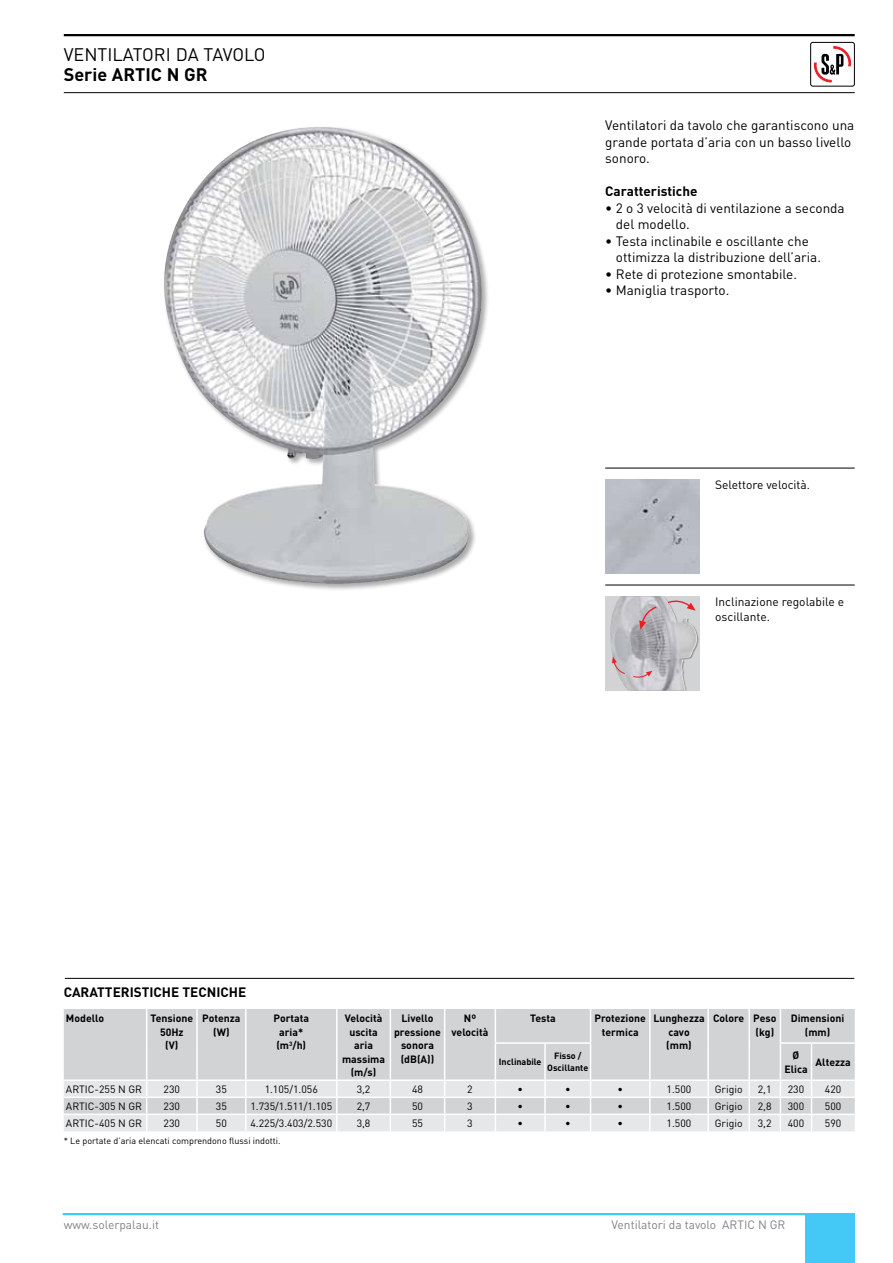
<style>
.page{position:relative;width:893px;height:1263px;background:#fff}
.page>*{position:absolute;margin:0;border:0;box-sizing:border-box;transform-origin:0 0}
.t1{font:18px "DIN";color:#000}
.t2{font:700 18px "DIN";color:#000}
.t3{font:13.5px/16.5px "DIN";color:#000}
.t4{font:700 13.5px "DIN";color:#000}
.t5{font:12px/15px "DIN";color:#000}
.t6{font:12px "DIN";color:#808285}
.t7{font:700 10.5px/13.5px "DIN";color:#000;text-align:center}
.t8{font:10.5px "DIN";color:#000}
.t9{font:9px "DIN";color:#000}
.t10{font:700 9px/12px "DIN";color:#000;text-align:center}
</style>
<div class="page">
<hr style="left:64px;top:1213px;width:790px;height:2px;background:#44c8f5">
<div style="left:805px;top:1214px;width:50px;height:49px;background:#44c8f5"></div>
<hr style="left:64px;top:34px;width:791px;height:2px;background:#000">
<hr style="left:64px;top:92px;width:791px;height:1px;background:#000">
<svg style="left:814px;top:47px;width:37px;height:36px"></svg>
<div style="left:810px;top:42px;width:45px;height:44px;border:1px solid #000;border-radius:2px"></div>
<div style="left:64px;top:1009px;width:791px;height:70px;background:#d1d3d4"></div>
<hr style="left:146px;top:1009px;width:1px;height:34px;background:#fff">
<hr style="left:196px;top:1009px;width:2px;height:34px;background:#fff">
<hr style="left:146px;top:1043px;width:1px;height:36px;background:#fff">
<hr style="left:196px;top:1043px;width:2px;height:36px;background:#fff">
<hr style="left:245px;top:1009px;width:2px;height:34px;background:#fff">
<hr style="left:336px;top:1009px;width:2px;height:34px;background:#fff">
<hr style="left:390px;top:1009px;width:1px;height:34px;background:#fff">
<hr style="left:444px;top:1009px;width:1px;height:34px;background:#fff">
<hr style="left:495px;top:1009px;width:1px;height:33px;background:#fff">
<hr style="left:245px;top:1043px;width:2px;height:36px;background:#fff">
<hr style="left:336px;top:1043px;width:2px;height:36px;background:#fff">
<hr style="left:390px;top:1043px;width:1px;height:36px;background:#fff">
<hr style="left:444px;top:1043px;width:1px;height:36px;background:#fff">
<hr style="left:590px;top:1009px;width:1px;height:33px;background:#fff">
<hr style="left:649px;top:1009px;width:2px;height:34px;background:#fff">
<hr style="left:707px;top:1009px;width:2px;height:34px;background:#fff">
<hr style="left:748px;top:1009px;width:2px;height:34px;background:#fff">
<hr style="left:590px;top:1044px;width:1px;height:35px;background:#fff">
<hr style="left:649px;top:1043px;width:2px;height:36px;background:#fff">
<hr style="left:707px;top:1043px;width:2px;height:36px;background:#fff">
<hr style="left:748px;top:1043px;width:2px;height:36px;background:#fff">
<hr style="left:780px;top:1009px;width:1px;height:33px;background:#fff">
<hr style="left:495px;top:1042px;width:50px;height:2px;background:#fff">
<hr style="left:495px;top:1044px;width:1px;height:35px;background:#fff">
<hr style="left:545px;top:1042px;width:46px;height:2px;background:#fff">
<hr style="left:544px;top:1044px;width:2px;height:35px;background:#fff">
<hr style="left:780px;top:1042px;width:31px;height:2px;background:#fff">
<hr style="left:780px;top:1044px;width:1px;height:35px;background:#fff">
<hr style="left:811px;top:1042px;width:44px;height:2px;background:#fff">
<hr style="left:811px;top:1044px;width:1px;height:35px;background:#fff">
<svg style="left:64px;top:1081px;width:791px;height:50px;background:#e1e2e3"></svg>
<hr style="left:65px;top:978px;width:789px;height:1px;background:#000">
<hr style="left:605px;top:468px;width:250px;height:1px;background:#000">
<hr style="left:605px;top:585px;width:250px;height:1px;background:#000">
<img style="left:605px;top:479px;width:94px;height:95px">
<div style="left:605px;top:596px;width:94px;height:94px;background:#d1d3d4"></div>
<div style="left:610px;top:596px;width:89px;height:94px;background:#000;opacity:.33"></div>
<img style="left:610px;top:596px;width:87px;height:94px">
<svg style="left:639px;top:605px;width:19px;height:25px"></svg>
<svg style="left:666px;top:598px;width:30px;height:13px"></svg>
<svg style="left:632px;top:671px;width:20px;height:7px"></svg>
<svg style="left:628px;top:685px;width:12px;height:2px"></svg>
<svg style="left:612px;top:657px;width:14px;height:18px"></svg>
<div style="left:163px;top:126px;width:326px;height:465px;background:#000;opacity:.33"></div>
<img style="left:246px;top:127px;width:72px;height:18px">
<h1 class="t1" style="left:64px;top:43px;width:203px">Venti latori da tavolo</h1>
<h1 class="t2" style="left:64px;top:62px;width:145px">Serie ARTIC N GR</h1>
<p class="t4" style="left:64px;top:984px;width:184px">CARATTERISTICHE TECNICHE</p>
<p class="t3" style="left:605px;top:117px;width:251px">Ventilatori da tavolo che garantiscono una grande portata d’aria con un basso livello sonoro.</p>
<p class="t4" style="left:605px;top:182px;width:94px">Caratteristiche</p>
<p class="t3" style="left:616px;top:199px;width:230px;text-indent:-11px">• 2 o 3 velocità di ventilazione a seconda del modello.</p>
<p class="t3" style="left:616px;top:232px;width:207px;text-indent:-11px">• Testa inclinabile e oscillante che ottimizza la distribuzione dell’aria.</p>
<p class="t3" style="left:605px;top:265px;width:193px">• Rete di protezione smontabile.</p>
<p class="t3" style="left:605px;top:282px;width:126px">• Maniglia trasporto.</p>
<p class="t5" style="left:715px;top:477px;width:97px">Selettore velocità.</p>
<p class="t5" style="left:715px;top:594px;width:130px">Inclinazione regolabile e oscillante.</p>
<p class="t7" style="left:66px;top:1011px;width:40px">Modello</p>
<p class="t7" style="left:151px;top:1011px;width:44px">Tensione<br>50Hz<br>(V)</p>
<p class="t7" style="left:202px;top:1011px;width:40px">Potenza (W)</p>
<p class="t7" style="left:274px;top:1011px;width:37px;text-align:left">Portata aria* (m<sup>3</sup>/h)</p>
<p class="t7" style="left:342px;top:1011px;width:44px">Velocità uscita aria massima (m/s)</p>
<p class="t7" style="left:394px;top:1011px;width:48px">Livello pressione sonora (dB(A))</p>
<p class="t7" style="left:452px;top:1011px;width:38px">Nº velocità</p>
<p class="t7" style="left:530px;top:1011px;width:27px">Testa</p>
<p class="t7" style="left:594px;top:1011px;width:53px">Protezione termica</p>
<p class="t7" style="left:653px;top:1011px;width:53px">Lunghezza cavo<br>(mm)</p>
<p class="t7" style="left:713px;top:1011px;width:65px;text-align:right">Colore Peso (kg)</p>
<p class="t7" style="left:791px;top:1011px;width:55px">Dimensioni (mm)</p>
<p class="t10" style="left:499px;top:1056px;width:44px">Inclinabile</p>
<p class="t10" style="left:547px;top:1050px;width:42px">Fisso /<br>Oscillante</p>
<p class="t7" style="left:784px;top:1048px;width:25px">Ø<br>Elica</p>
<p class="t7" style="left:815px;top:1055px;width:37px">Altezza</p>
<p class="t8" style="left:66px;top:1083px;width:78px">ARTIC-255 N GR</p>
<p class="t8" style="left:164px;top:1083px;width:18px">230</p>
<p class="t8" style="left:216px;top:1083px;width:12px">35</p>
<p class="t8" style="left:265px;top:1083px;width:55px">1.105/1.056</p>
<p class="t8" style="left:357px;top:1083px;width:15px">3,2</p>
<p class="t8" style="left:412px;top:1083px;width:12px">48</p>
<p class="t8" style="left:467px;top:1083px;width:7px">2</p>
<p class="t8" style="left:517px;top:1083px;width:7px">•</p>
<p class="t8" style="left:565px;top:1083px;width:7px">•</p>
<p class="t8" style="left:617px;top:1083px;width:7px">•</p>
<p class="t8" style="left:667px;top:1083px;width:26px">1.500</p>
<p class="t8" style="left:715px;top:1083px;width:29px">Grigio</p>
<p class="t8" style="left:758px;top:1083px;width:15px">2,1</p>
<p class="t8" style="left:788px;top:1083px;width:18px">230</p>
<p class="t8" style="left:825px;top:1083px;width:18px">420</p>
<p class="t8" style="left:66px;top:1100px;width:78px">ARTIC-305 N GR</p>
<p class="t8" style="left:164px;top:1100px;width:18px">230</p>
<p class="t8" style="left:216px;top:1100px;width:12px">35</p>
<p class="t8" style="left:250px;top:1100px;width:83px">1.735/1.511/1.105</p>
<p class="t8" style="left:357px;top:1100px;width:15px">2,7</p>
<p class="t8" style="left:412px;top:1100px;width:12px">50</p>
<p class="t8" style="left:467px;top:1100px;width:7px">3</p>
<p class="t8" style="left:517px;top:1100px;width:7px">•</p>
<p class="t8" style="left:565px;top:1100px;width:7px">•</p>
<p class="t8" style="left:617px;top:1100px;width:7px">•</p>
<p class="t8" style="left:667px;top:1100px;width:26px">1.500</p>
<p class="t8" style="left:715px;top:1100px;width:29px">Grigio</p>
<p class="t8" style="left:758px;top:1100px;width:15px">2,8</p>
<p class="t8" style="left:788px;top:1100px;width:18px">300</p>
<p class="t8" style="left:825px;top:1100px;width:18px">500</p>
<p class="t8" style="left:66px;top:1117px;width:78px">ARTIC-405 N GR</p>
<p class="t8" style="left:164px;top:1117px;width:18px">230</p>
<p class="t8" style="left:216px;top:1117px;width:12px">50</p>
<p class="t8" style="left:250px;top:1117px;width:83px">4.225/3.403/2.530</p>
<p class="t8" style="left:357px;top:1117px;width:15px">3,8</p>
<p class="t8" style="left:412px;top:1117px;width:12px">55</p>
<p class="t8" style="left:467px;top:1117px;width:7px">3</p>
<p class="t8" style="left:517px;top:1117px;width:7px">•</p>
<p class="t8" style="left:565px;top:1117px;width:7px">•</p>
<p class="t8" style="left:617px;top:1117px;width:7px">•</p>
<p class="t8" style="left:667px;top:1117px;width:26px">1.500</p>
<p class="t8" style="left:715px;top:1117px;width:29px">Grigio</p>
<p class="t8" style="left:758px;top:1117px;width:15px">3,2</p>
<p class="t8" style="left:788px;top:1117px;width:18px">400</p>
<p class="t8" style="left:825px;top:1117px;width:18px">590</p>
<p class="t9" style="left:64px;top:1135px;width:218px">* Le portate d’aria elencati comprendono flussi indotti.</p>
<p class="t6" style="left:64px;top:1217px;width:97px">www.solerpalau.it</p>
<p class="t6" style="left:612px;top:1217px;width:175px">Ventilatori da tavolo ARTIC N GR</p>
</div>
